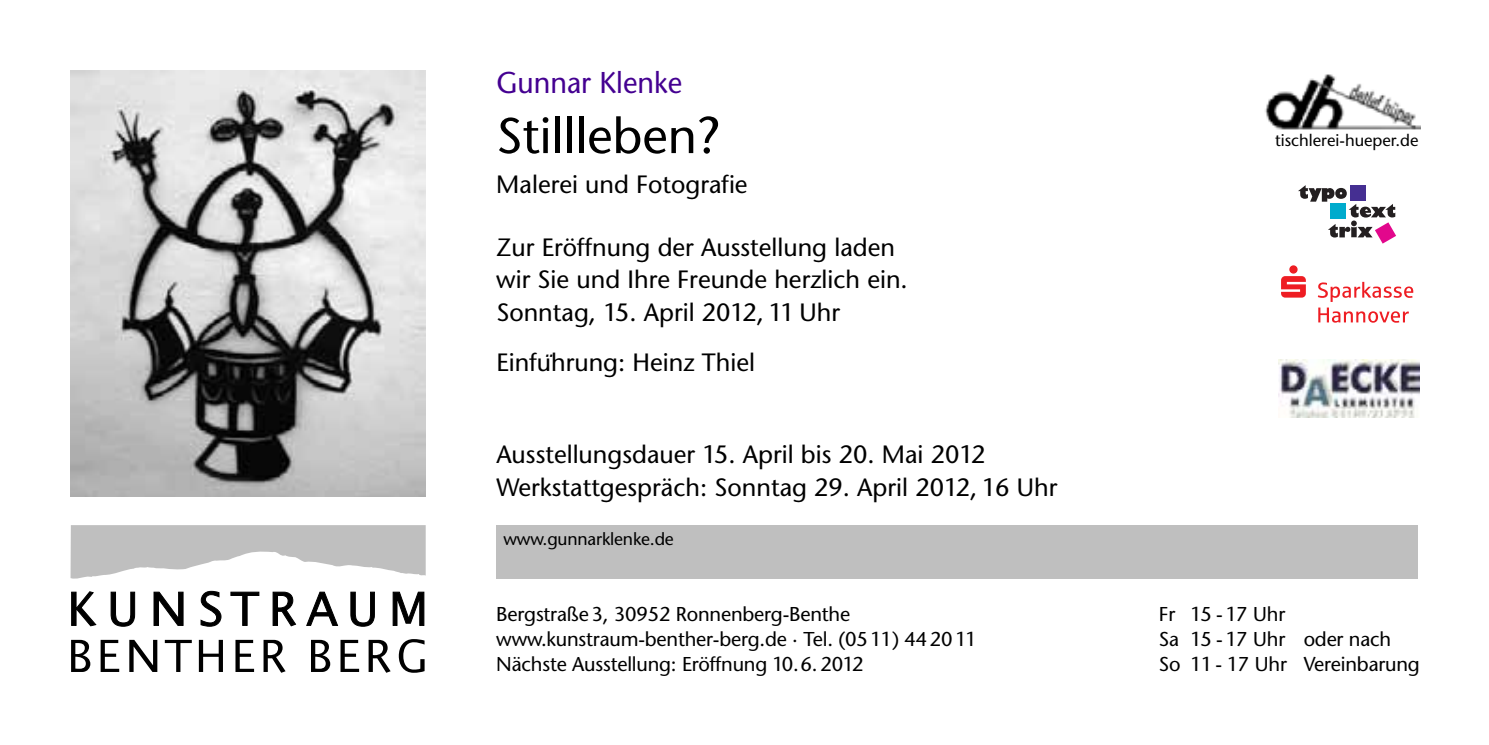
<style>
.page{position:relative;width:1489px;height:745px;background:#fff}
.page>*{position:absolute;margin:0;border:0;box-sizing:border-box;transform-origin:0 0}
.t1{font:50px "Stone Sans";color:#000}
.t2{font:30px "Stone Sans";color:#440091;scale:.95 1}
.t3{font:25px/32.5px "Stone Sans";color:#000}
.t4{font:20px/25px "Stone Sans";letter-spacing:-.01em;color:#000}
.t5{font:17.5px "Stone Sans";letter-spacing:-.01em;color:#000}
.t6{font:16.5px "Stone Sans";color:#000}
.s1{font-family:"Cambria";font-style:italic}
</style>
<div class="page">
<div style="left:496px;top:524px;width:921px;height:54px;background:#bfbfbf"></div>
<svg style="left:71px;top:525px;width:354px;height:54px"></svg>
<svg style="left:71px;top:591px;width:26px;height:35px"></svg>
<svg style="left:110px;top:591px;width:25px;height:35px"></svg>
<svg style="left:153px;top:591px;width:31px;height:34px"></svg>
<svg style="left:200px;top:590px;width:22px;height:36px"></svg>
<svg style="left:230px;top:591px;width:30px;height:34px"></svg>
<svg style="left:272px;top:591px;width:25px;height:35px"></svg>
<svg style="left:306px;top:591px;width:32px;height:34px"></svg>
<svg style="left:350px;top:591px;width:25px;height:35px"></svg>
<svg style="left:392px;top:591px;width:32px;height:34px"></svg>
<svg style="left:71px;top:639px;width:19px;height:32px"></svg>
<svg style="left:101px;top:639px;width:18px;height:32px"></svg>
<svg style="left:129px;top:639px;width:28px;height:32px"></svg>
<svg style="left:165px;top:639px;width:27px;height:32px"></svg>
<svg style="left:199px;top:639px;width:24px;height:32px"></svg>
<svg style="left:235px;top:639px;width:19px;height:32px"></svg>
<svg style="left:263px;top:639px;width:22px;height:33px"></svg>
<svg style="left:368px;top:639px;width:22px;height:33px"></svg>
<svg style="left:311px;top:639px;width:19px;height:32px"></svg>
<svg style="left:340px;top:639px;width:19px;height:32px"></svg>
<svg style="left:399px;top:639px;width:25px;height:33px"></svg>
<img style="left:71px;top:71px;width:354px;height:425px">
<svg style="left:1298px;top:185px;width:97px;height:58px"></svg>
<img style="left:1265px;top:74px;width:155px;height:56px">
<svg style="left:1281px;top:265px;width:132px;height:57px"></svg>
<img style="left:1278px;top:359px;width:141px;height:58px">
<p class="t2" style="left:496px;top:71px;width:197px">Gunnar Klenke</p>
<h1 class="t1" style="left:496px;top:116px;width:225px">Stillleben?</h1>
<p class="t3" style="left:496px;top:171px;width:253px">Malerei und Fotografie</p>
<p class="t3" style="left:496px;top:233px;width:413px">Zur Eröffnung der Ausstellung laden wir Sie und Ihre Freunde herzlich ein.<br>Sonntag, 15. April 2012, 11 Uhr</p>
<p class="t3" style="left:496px;top:348px;width:260px">Einfu<span class="s1">̈</span>hrung: Heinz Thiel</p>
<p class="t3" style="left:496px;top:441px;width:562px">Ausstellungsdauer 15. April bis 20. Mai 2012<br>Werkstattgespräch: Sonntag 29. April 2012, 16 Uhr</p>
<p class="t5" style="left:503px;top:532px;width:172px">www.gunnarklenke.de</p>
<p class="t4" style="left:496px;top:603px;width:482px">Bergstraße 3, 30952 Ronnenberg-Benthe www.kunstraum-benther-berg.de · Tel. (05 11) 44 20 11<br>Nächste Ausstellung: Eröffnung 10.6.2012</p>
<p class="t6" style="left:1274px;top:134px;width:145px">tischlerei-hueper.de</p>
<p class="t4" style="left:1158px;top:603px;width:130px;text-align:justify">Fr 15 - 17 Uhr Sa 15 - 17 Uhr So 11 - 17 Uhr</p>
<p class="t4" style="left:1303px;top:628px;width:118px">oder nach<br>Vereinbarung</p>
</div>
